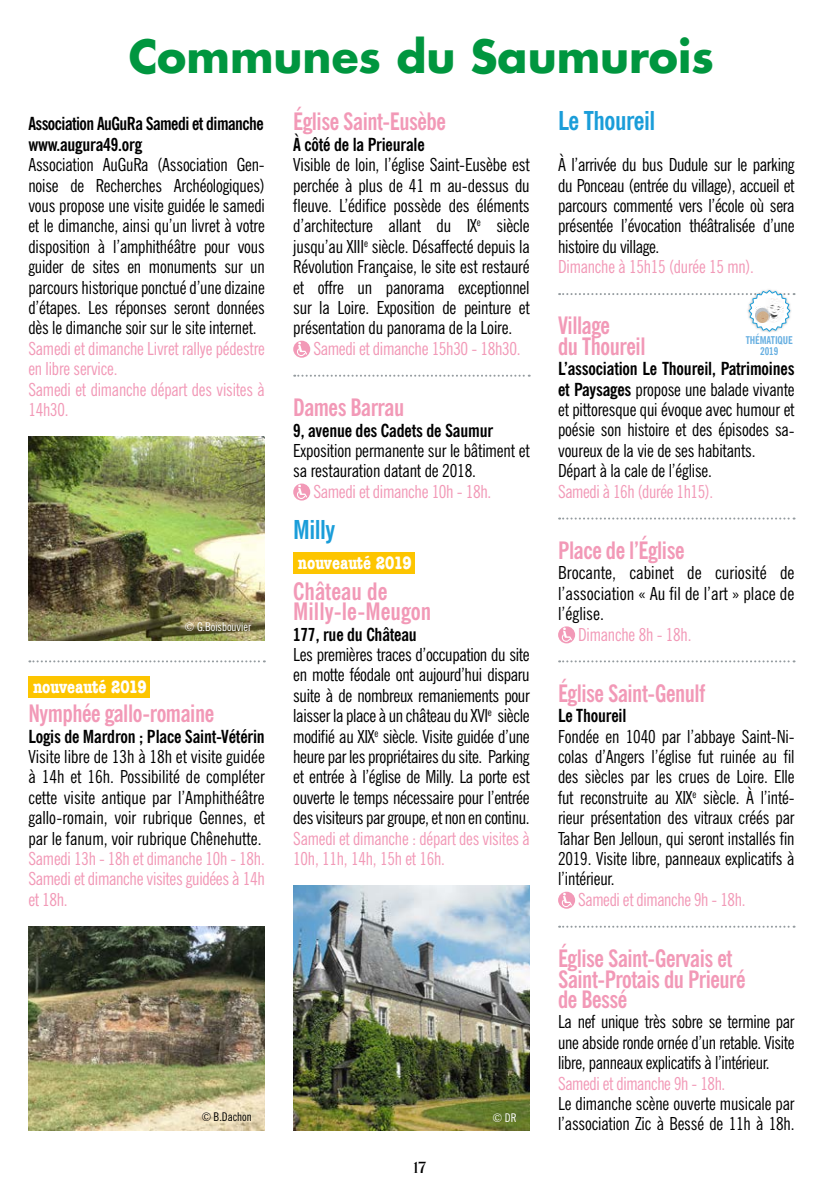
<style>
.page{position:relative;width:840px;height:1191px;background:#fff}
.page>*{position:absolute;margin:0;border:0;box-sizing:border-box;transform-origin:0 0}
.t1{font:700 44px "Futura LT Pro";color:#00963f}
.t2{font:700 condensed 26px "News Gothic BT";letter-spacing:-.02em;color:#1a9dd9}
.t3{font:700 condensed 24px/20.4px "News Gothic BT";letter-spacing:-.02em;color:#f299b7;scale:.96 1}
.t4{font:700 condensed 24px/20.4px "News Gothic BT";color:#f299b7}
.t5{font:700 condensed 18.6px "American Typewriter";color:#fff}
.t6{font:condensed 18px/20.4px "News Gothic BT";letter-spacing:-.01em;color:#000;text-align:justify}
.t7{font:condensed 18px/20.4px "News Gothic BT";letter-spacing:-.01em;color:#f299b7}
.t8{font:700 condensed 18px "News Gothic BT";letter-spacing:-.01em;color:#000}
.t9{font:700 condensed 18px/20.4px "News Gothic BT";letter-spacing:-.03em;color:#000}
.t10{font:300 16px "MADE Coachella";color:#000}
.t11{font:condensed 12px "News Gothic BT";color:#fff}
.t12{font:condensed 12px "News Gothic BT";color:#000}
.t13{font:700 condensed 10.8px/10.8px "News Gothic BT";letter-spacing:-.01em;color:#67afe1;text-align:center}
.s1{font-weight:700}
</style>
<div class="page">
<img style="left:28px;top:436px;width:237px;height:204px">
<svg style="left:29px;top:660px;width:236px;height:2px"></svg>
<div style="left:28px;top:676px;width:122px;height:21px;background:#fdc500"></div>
<img style="left:28px;top:926px;width:237px;height:204px">
<svg style="left:293px;top:341px;width:17px;height:17px"></svg>
<svg style="left:297px;top:342px;width:10px;height:14px"></svg>
<svg style="left:294px;top:375px;width:235px;height:2px"></svg>
<div style="left:293px;top:483px;width:17px;height:17px;background:#f299b7;border-radius:50%"></div>
<svg style="left:297px;top:484px;width:10px;height:15px"></svg>
<div style="left:293px;top:552px;width:122px;height:21px;background:#fdc500"></div>
<img style="left:293px;top:885px;width:236px;height:245px">
<svg style="left:558px;top:517px;width:236px;height:2px"></svg>
<svg style="left:557px;top:626px;width:17px;height:17px"></svg>
<svg style="left:561px;top:627px;width:10px;height:15px"></svg>
<svg style="left:558px;top:660px;width:236px;height:2px"></svg>
<svg style="left:557px;top:891px;width:17px;height:17px"></svg>
<svg style="left:561px;top:892px;width:10px;height:15px"></svg>
<svg style="left:558px;top:925px;width:236px;height:2px"></svg>
<svg style="left:558px;top:289px;width:236px;height:44px"></svg>
<img style="left:754px;top:299px;width:29px;height:23px">
<h1 class="t1" style="left:129px;top:23px;width:586px">Communes du Saumurois</h1>
<p class="t9" style="left:28px;top:114px;width:237px">Association AuGuRa Samedi et dimanche www.augura49.org</p>
<p class="t6" style="left:28px;top:154px;width:238px">Association AuGuRa (Association Gen&shy;noise de Recherches Archéologiques) vous propose une visite guidée le samedi et le dimanche, ainsi qu’un livret à votre disposition à l’amphithéâtre pour vous guider de sites en monuments sur un parcours historique ponctué d’une dizaine d’étapes. Les réponses seront données dès le dimanche soir sur le site internet.</p>
<p class="t7" style="left:28px;top:338px;width:238px">Samedi et dimanche Livret rallye pédestre en libre service.<br>Samedi et dimanche départ des visites à<br>14h30.</p>
<p class="t11" style="left:184px;top:619px;width:68px">© G.Boisbouvier</p>
<p class="t5" style="left:33px;top:672px;width:115px">nouveauté 2019</p>
<h3 class="t3" style="left:28px;top:703px;width:195px">Nymphée gallo-romaine</h3>
<p class="t8" style="left:28px;top:725px;width:238px">Logis de Mardron ; Place Saint-Vétérin</p>
<p class="t6" style="left:28px;top:746px;width:238px">Visite libre de 13h à 18h et visite guidée à 14h et 16h. Possibilité de compléter cette visite antique par l’Amphithéâtre gallo-romain, voir rubrique Gennes, et par le fanum, voir rubrique Chênehutte.</p>
<p class="t7" style="left:28px;top:848px;width:238px;text-align:justify">Samedi 13h - 18h et dimanche 10h - 18h.<br>Samedi et dimanche visites guidées à 14h et 18h.</p>
<h3 class="t3" style="left:293px;top:111px;width:160px">Église Saint-Eusèbe</h3>
<p class="t8" style="left:293px;top:133px;width:133px">À côté de la Prieurale</p>
<p class="t6" style="left:293px;top:154px;width:238px">Visible de loin, l’église Saint-Eusèbe est perchée à plus de 41 m au-dessus du fleuve. L’édifice possède des éléments d’architecture allant du IX<sup>e</sup> siècle jusqu’au XIII<sup>e</sup> siècle. Désaffecté depuis la Révolution Française, le site est restauré et offre un panorama exceptionnel sur la Loire. Exposition de peinture et présentation du panorama de la Loire.</p>
<p class="t7" style="left:313px;top:338px;width:208px">Samedi et dimanche 15h30 - 18h30.</p>
<h3 class="t3" style="left:293px;top:397px;width:117px">Dames Barrau</h3>
<p class="t8" style="left:293px;top:419px;width:201px">9, avenue des Cadets de Saumur</p>
<p class="t6" style="left:293px;top:440px;width:238px">Exposition permanente sur le bâtiment et sa restauration datant de 2018.</p>
<p class="t7" style="left:313px;top:481px;width:179px">Samedi et dimanche 10h - 18h.</p>
<h2 class="t2" style="left:293px;top:513px;width:44px">Milly</h2>
<p class="t5" style="left:298px;top:548px;width:115px">nouveauté 2019</p>
<h3 class="t4" style="left:293px;top:581px;width:139px">Château de<br>Milly-le-Meugon</h3>
<p class="t8" style="left:293px;top:623px;width:125px">177, rue du Château</p>
<p class="t6" style="left:293px;top:644px;width:238px">Les premières traces d’occupation du site en motte féodale ont aujourd’hui disparu suite à de nombreux remaniements pour laisser la place à un château du XVI<sup>e</sup> siècle modifié au XIX<sup>e</sup> siècle. Visite guidée d’une heure par les propriétaires du site. Parking et entrée à l’église de Milly. La porte est ouverte le temps nécessaire pour l’entrée des visiteurs par groupe, et non en continu.</p>
<p class="t7" style="left:293px;top:828px;width:238px">Samedi et dimanche : départ des visites à<br>10h, 11h, 14h, 15h et 16h.</p>
<p class="t12" style="left:201px;top:1109px;width:52px">© B.Dachon</p>
<p class="t11" style="left:492px;top:1110px;width:25px">© DR</p>
<p class="t10" style="left:413px;top:1158px;width:15px">17</p>
<h2 class="t2" style="left:557px;top:105px;width:99px">Le Thoureil</h2>
<p class="t6" style="left:557px;top:154px;width:238px">À l’arrivée du bus Dudule sur le parking du Ponceau (entrée du village), accueil et parcours commenté vers l’école où sera présentée l’évocation théâtralisée d’une histoire du village.</p>
<p class="t7" style="left:557px;top:256px;width:197px">Dimanche à 15h15 (durée 15 mn).</p>
<h3 class="t3" style="left:557px;top:315px;width:93px">Village<br>du Thoureil</h3>
<p class="t6" style="left:557px;top:358px;width:238px;text-align:left"><span class="s1">L’association Le Thoureil, Patrimoines et Paysages</span> propose une balade vivante et pittoresque qui évoque avec humour et poésie son histoire et des épisodes sa&shy;voureux de la vie de ses habitants.<br>Départ à la cale de l’église.</p>
<p class="t7" style="left:557px;top:481px;width:156px">Samedi à 16h (durée 1h15).</p>
<h3 class="t3" style="left:557px;top:540px;width:133px">Place de l’Église</h3>
<p class="t6" style="left:557px;top:562px;width:238px">Brocante, cabinet de curiosité de l’association « Au fil de l’art » place de l’église.</p>
<p class="t7" style="left:578px;top:624px;width:115px">Dimanche 8h - 18h.</p>
<h3 class="t3" style="left:557px;top:683px;width:154px">Église Saint-Genulf</h3>
<p class="t8" style="left:557px;top:704px;width:70px">Le Thoureil</p>
<p class="t6" style="left:557px;top:726px;width:238px">Fondée en 1040 par l’abbaye Saint-Ni&shy;colas d’Angers l’église fut ruinée au fil des siècles par les crues de Loire. Elle fut reconstruite au XIX<sup>e</sup> siècle. À l’inté&shy;rieur présentation des vitraux créés par Tahar Ben Jelloun, qui seront installés fin 2019. Visite libre, panneaux explicatifs à l’intérieur.</p>
<p class="t7" style="left:578px;top:889px;width:169px">Samedi et dimanche 9h - 18h.</p>
<h3 class="t3" style="left:557px;top:948px;width:197px">Église Saint-Gervais et<br>Saint-Protais du Prieuré de Bessé</h3>
<p class="t6" style="left:557px;top:1011px;width:238px">La nef unique très sobre se termine par une abside ronde ornée d’un retable. Visite libre, panneaux explicatifs à l’intérieur.</p>
<p class="t7" style="left:557px;top:1072px;width:169px">Samedi et dimanche 9h - 18h.</p>
<p class="t6" style="left:557px;top:1093px;width:238px">Le dimanche scène ouverte musicale par l’association Zic à Bessé de 11h à 18h.</p>
<p class="t13" style="left:745px;top:335px;width:49px">THÉMATIQUE<br>2019</p>
</div>
